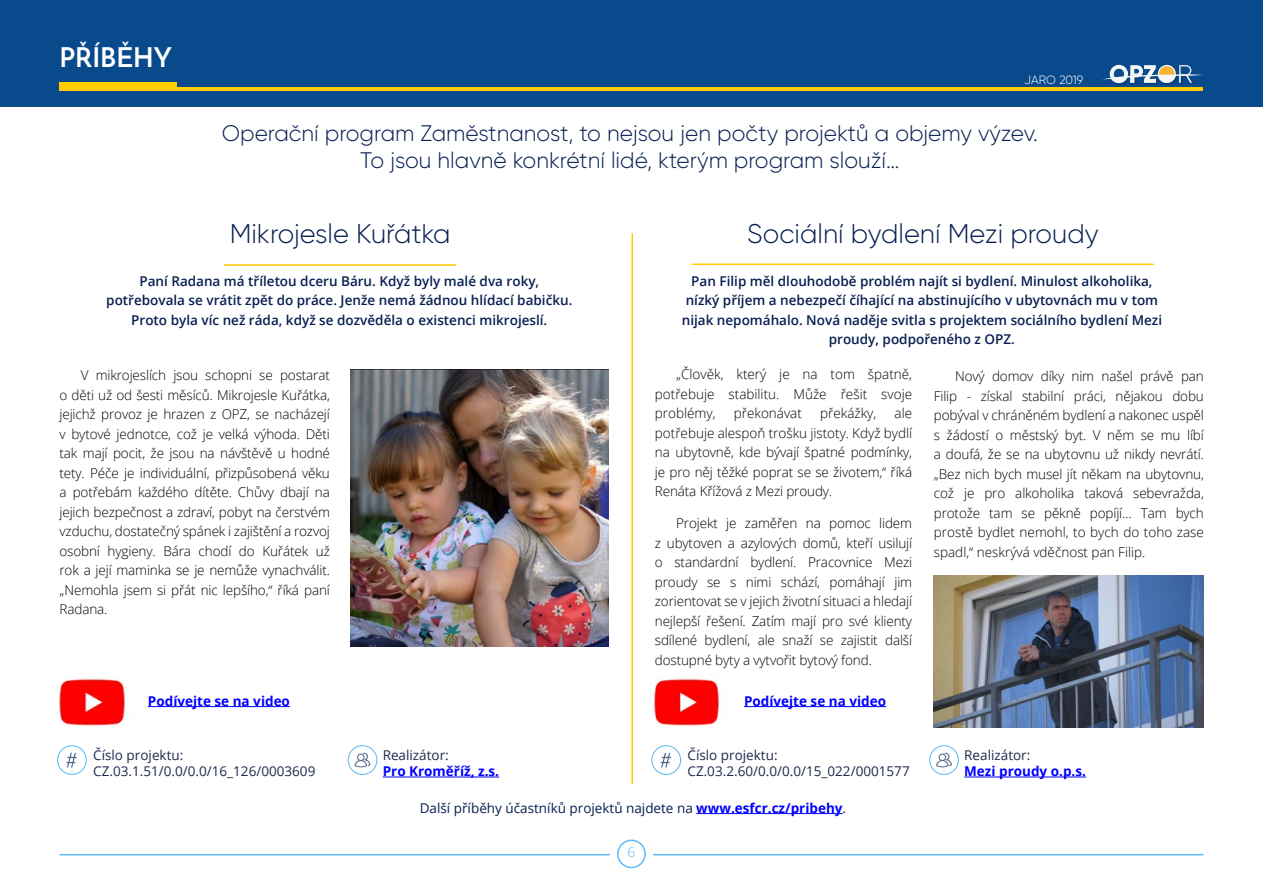
<style>
.page{position:relative;width:1263px;height:893px;background:#fff}
.page>*{position:absolute;margin:0;border:0;box-sizing:border-box;transform-origin:0 0}
.t1{font:300 27px "Gilroy";color:#081f52}
.t2{font:700 27px "Josefin Sans";color:#fff}
.t3{font:300 22.5px/27px "Gilroy";color:#081f52;text-align:center}
.t4{font:300 13.5px/19.5px "Open Sans";letter-spacing:-.01em;color:#000;text-align:justify}
.t5{font:600 13.5px/19.5px "Open Sans";color:#081f52;text-align:center}
.t6{font:13.5px/16.2px "Open Sans";color:#1f294c}
.t7{font:700 13.5px "Open Sans";color:#00f}
.t8{font:13.5px "Open Sans";color:#081f52}
.t9{font:300 13.5px "Open Sans";color:#5ebaf5}
.t10{font:300 12px "Gilroy";letter-spacing:-.005em;color:#fff}
.s1{font-weight:700;color:#00f}
</style>
<div class="page">
<div style="left:0;top:0;width:1263px;height:106px;background:#084a8c"></div>
<hr style="left:60px;top:87px;width:1143px;height:3px;background:#fc0">
<div style="left:617px;top:840px;width:29px;height:28px;border:2px solid #5ebaf5;border-radius:50%"></div>
<hr style="left:653px;top:854px;width:550px;height:1px;background:#5ebaf5">
<hr style="left:60px;top:854px;width:550px;height:1px;background:#5ebaf5">
<img style="left:1115px;top:83px;width:78px;height:2px">
<svg style="left:1103px;top:65px;width:100px;height:18px"></svg>
<img style="left:59px;top:678px;width:67px;height:48px">
<img style="left:654px;top:678px;width:66px;height:48px">
<hr style="left:224px;top:264px;width:232px;height:2px;background:#fc0">
<hr style="left:631px;top:233px;width:2px;height:551px;background:#fc0">
<hr style="left:692px;top:263px;width:462px;height:2px;background:#fc0">
<div style="left:60px;top:82px;width:117px;height:8px;background:#fc0"></div>
<hr style="left:696px;top:813px;width:147px;height:1px;background:#00f">
<svg style="left:348px;top:745px;width:29px;height:30px"></svg>
<svg style="left:929px;top:745px;width:30px;height:30px"></svg>
<svg style="left:57px;top:745px;width:30px;height:30px"></svg>
<svg style="left:651px;top:745px;width:30px;height:30px"></svg>
<hr style="left:383px;top:777px;width:116px;height:1px;background:#00f">
<hr style="left:964px;top:777px;width:122px;height:1px;background:#00f">
<img style="left:351px;top:370px;width:258px;height:276px">
<img style="left:934px;top:575px;width:269px;height:152px">
<hr style="left:148px;top:706px;width:142px;height:1px;background:#00f">
<hr style="left:744px;top:706px;width:142px;height:1px;background:#00f">
<h1 class="t2" style="left:60px;top:41px;width:114px">PŘÍBĚHY</h1>
<p class="t10" style="left:1025px;top:72px;width:60px">JARO 2019</p>
<h2 class="t3" style="left:222px;top:120px;width:818px">Operační program Zaměstnanost, to nejsou jen počty projektů a objemy výzev.<br>To jsou hlavně konkrétní lidé, kterým program slouží…</h2>
<h1 class="t1" style="left:230px;top:217px;width:223px">Mikrojesle Kuřátka</h1>
<h1 class="t1" style="left:747px;top:217px;width:353px">Sociální bydlení Mezi proudy</h1>
<p class="t5" style="left:106px;top:271px;width:468px">Paní Radana má tříletou dceru Báru. Když byly malé dva roky, potřebovala se vrátit zpět do práce. Jenže nemá žádnou hlídací babičku.<br>Proto byla víc než ráda, když se dozvěděla o existenci mikrojeslí.</p>
<p class="t5" style="left:682px;top:271px;width:482px">Pan Filip měl dlouhodobě problém najít si bydlení. Minulost alkoholika, nízký příjem a nebezpečí číhající na abstinujícího v ubytovnách mu v tom nijak nepomáhalo. Nová naděje svitla s projektem sociálního bydlení Mezi proudy, podpořeného z OPZ.</p>
<p class="t4" style="left:655px;top:364px;width:259px;text-indent:21px">„Člověk, který je na tom špatně, potřebuje stabilitu. Může řešit svoje problémy,</p>
<p class="t4" style="left:60px;top:365px;width:272px;text-indent:21px">V mikrojeslích jsou schopni se postarat o děti už od šesti měsíců. Mikrojesle Kuřátka, jejichž provoz je hrazen z OPZ, se nacházejí v bytové jednotce, což je velká výhoda. Děti tak mají pocit, že jsou na návštěvě u hodné tety. Péče je individuální, přizpůsobená věku a potřebám každého dítěte. Chůvy dbají na jejich bezpečnost a zdraví, pobyt na čerstvém vzduchu, dostatečný spánek i zajištění a rozvoj osobní hygieny. Bára chodí do Kuřátek už rok a její maminka se je nemůže vynachválit. „Nemohla jsem si přát nic lepšího,“ říká paní Radana.</p>
<p class="t4" style="left:934px;top:366px;width:272px;text-indent:21px">Nový domov díky nim našel právě pan Filip - získal stabilní práci, nějakou dobu pobýval v chráněném bydlení a nakonec uspěl s žádostí o městský byt. V něm se mu líbí a doufá, že se na ubytovnu už nikdy nevrátí. „Bez nich bych musel jít někam na ubytovnu, což je pro alkoholika taková sebevražda, protože tam se pěkně popíjí… Tam bych prostě bydlet nemohl, to bych do toho zase spadl,“ neskrývá vděčnost pan Filip.</p>
<p class="t4" style="left:734px;top:403px;width:70px">překonávat</p>
<p class="t4" style="left:820px;top:403px;width:58px">překážky,</p>
<p class="t4" style="left:655px;top:403px;width:259px;text-indent:240px">ale potřebuje alespoň trošku jistoty. Když bydlí na ubytovně, kde bývají špatné podmínky, je pro něj těžké poprat se se životem,“ říká Renáta Křížová z Mezi proudy.</p>
<p class="t4" style="left:655px;top:513px;width:259px;text-indent:21px">Projekt je zaměřen na pomoc lidem z ubytoven a azylových domů, kteří usilují o standardní bydlení. Pracovnice Mezi proudy se s nimi schází, pomáhají jim zorientovat se v jejich životní situaci a hledají nejlepší řešení. Zatím mají pro své klienty sdílené bydlení, ale snaží se zajistit další dostupné byty a vytvořit bytový fond.</p>
<p class="t7" style="left:148px;top:691px;width:144px">Podívejte se na video</p>
<p class="t7" style="left:744px;top:691px;width:144px">Podívejte se na video</p>
<p class="t6" style="left:93px;top:746px;width:224px">Číslo projektu:<br>CZ.03.1.51/0.0/0.0/16_126/0003609</p>
<p class="t6" style="left:687px;top:746px;width:224px">Číslo projektu:<br>CZ.03.2.60/0.0/0.0/15_022/0001577</p>
<p class="t6" style="left:383px;top:746px;width:68px">Realizátor:</p>
<p class="t7" style="left:383px;top:761px;width:118px">Pro Kroměříž, z.s.</p>
<p class="t8" style="left:420px;top:798px;width:428px">Další příběhy účastníků projektů najdete na <span class="s1">www.esfcr.cz/pribehy</span>.</p>
<p class="t9" style="left:628px;top:843px;width:9px">6</p>
<p class="t6" style="left:964px;top:746px;width:68px">Realizátor:</p>
<p class="t7" style="left:964px;top:761px;width:123px">Mezi proudy o.p.s.</p>
</div>
